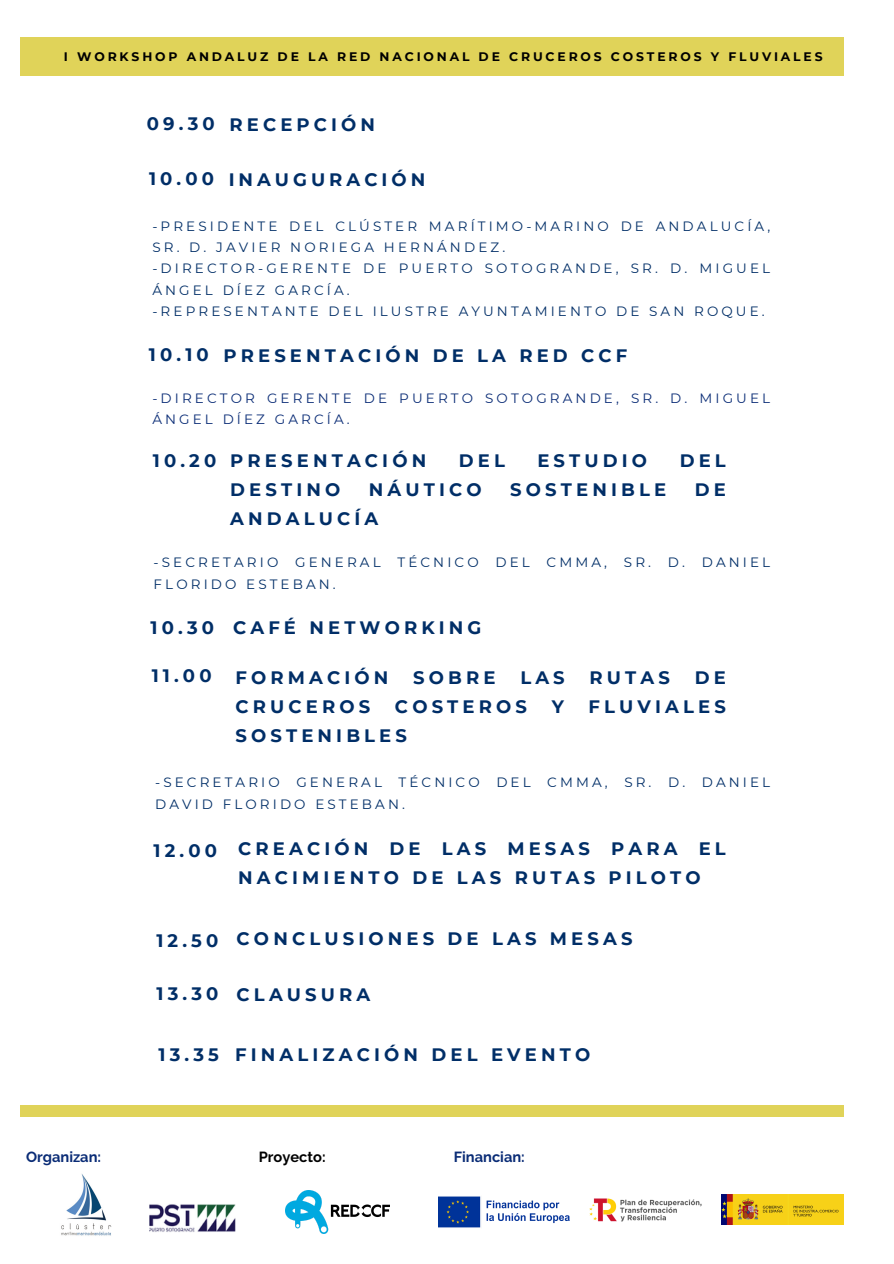
<style>
.page{position:relative;width:894px;height:1264px;background:#fff}
.page>*{position:absolute;margin:0;border:0;box-sizing:border-box;transform-origin:0 0}
.t1{font:700 18px/29.2px "Montserrat";letter-spacing:.23em;color:#002e67}
.t2{font:700 14.7px "Raleway";color:#0a2c76}
.t3{font:700 14.7px "Raleway";color:#000}
.t4{font:13.5px/21.3px "Montserrat";letter-spacing:.23em;color:#002e67}
.t5{font:13.5px/21.3px "Montserrat";letter-spacing:.23em;color:#0a2c76}
.t6{font:700 12.3px "Montserrat";letter-spacing:.23em;color:#000}
</style>
<div class="page">
<div style="left:21px;top:38px;width:822px;height:38px;background:#e0d359"></div>
<div style="left:21px;top:1105px;width:822px;height:11px;background:#e0d359"></div>
<img style="left:149px;top:1204px;width:86px;height:28px">
<img style="left:61px;top:1174px;width:51px;height:62px">
<img style="left:285px;top:1190px;width:104px;height:42px">
<img style="left:438px;top:1196px;width:132px;height:32px">
<img style="left:589px;top:1198px;width:113px;height:24px">
<img style="left:721px;top:1194px;width:121px;height:30px">
<p class="t6" style="left:64px;top:49px;width:760px">I WORKSHOP ANDALUZ DE LA RED NACIONAL DE CRUCEROS COSTEROS Y FLUVIALES</p>
<p class="t1" style="left:147px;top:110px;width:230px">09.30 RECEPCIÓN</p>
<p class="t1" style="left:149px;top:164px;width:278px">10.00 INAUGURACIÓN</p>
<p class="t4" style="left:152px;top:215px;width:619px">-PRESIDENTE DEL CLÚSTER MARÍTIMO-MARINO DE ANDALUCÍA, SR. D. JAVIER NORIEGA HERNÁNDEZ.<br>-DIRECTOR-GERENTE DE PUERTO SOTOGRANDE, SR. D. MIGUEL ÁNGEL DÍEZ GARCÍA.<br>-REPRESENTANTE DEL ILUSTRE AYUNTAMIENTO DE SAN ROQUE.</p>
<p class="t1" style="left:149px;top:341px;width:480px">10.10 PRESENTACIÓN DE LA RED CCF</p>
<p class="t5" style="left:152px;top:387px;width:619px">-DIRECTOR GERENTE DE PUERTO SOTOGRANDE, SR. D. MIGUEL<br>ÁNGEL DÍEZ GARCÍA.</p>
<p class="t1" style="left:153px;top:446px;width:275px">10.20 PRESENTACIÓN</p>
<p class="t1" style="left:458px;top:446px;width:48px">DEL</p>
<p class="t1" style="left:537px;top:446px;width:111px">ESTUDIO</p>
<p class="t1" style="left:679px;top:446px;width:48px">DEL</p>
<p class="t1" style="left:230px;top:475px;width:112px">DESTINO</p>
<p class="t1" style="left:369px;top:475px;width:114px">NÁUTICO</p>
<p class="t1" style="left:510px;top:475px;width:157px">SOSTENIBLE</p>
<p class="t1" style="left:694px;top:475px;width:33px">DE</p>
<p class="t1" style="left:230px;top:504px;width:150px">ANDALUCÍA</p>
<p class="t4" style="left:154px;top:552px;width:618px">-SECRETARIO GENERAL TÉCNICO DEL CMMA, SR. D. DANIEL<br>FLORIDO ESTEBAN.</p>
<p class="t1" style="left:151px;top:613px;width:332px">10.30 CAFÉ NETWORKING</p>
<p class="t1" style="left:235px;top:662px;width:154px">FORMACIÓN</p>
<p class="t1" style="left:413px;top:662px;width:84px">SOBRE</p>
<p class="t1" style="left:520px;top:662px;width:46px">LAS</p>
<p class="t1" style="left:589px;top:662px;width:82px">RUTAS</p>
<p class="t1" style="left:694px;top:662px;width:33px">DE</p>
<p class="t1" style="left:235px;top:692px;width:136px">CRUCEROS</p>
<p class="t1" style="left:395px;top:692px;width:133px">COSTEROS</p>
<p class="t1" style="left:551px;top:692px;width:14px">Y</p>
<p class="t1" style="left:588px;top:692px;width:139px">FLUVIALES</p>
<p class="t1" style="left:235px;top:721px;width:173px">SOSTENIBLES</p>
<p class="t4" style="left:155px;top:772px;width:616px">-SECRETARIO GENERAL TÉCNICO DEL CMMA, SR. D. DANIEL<br>DAVID FLORIDO ESTEBAN.</p>
<p class="t1" style="left:152px;top:660px;width:61px">11.00</p>
<p class="t1" style="left:153px;top:835px;width:65px">12.00</p>
<p class="t1" style="left:238px;top:833px;width:489px">CREACIÓN DE LAS MESAS PARA EL<br>NACIMIENTO DE LAS RUTAS PILOTO</p>
<p class="t1" style="left:156px;top:923px;width:477px">12.50 CONCLUSIONES DE LAS MESAS</p>
<p class="t1" style="left:156px;top:980px;width:215px">13.30 CLAUSURA</p>
<p class="t1" style="left:159px;top:1039px;width:433px">13.35 FINALIZACIÓN DEL EVENTO</p>
<p class="t2" style="left:26px;top:1147px;width:77px">Organizan:</p>
<p class="t3" style="left:259px;top:1147px;width:68px">Proyecto:</p>
<p class="t2" style="left:453px;top:1147px;width:73px">Financian:</p>
</div>
